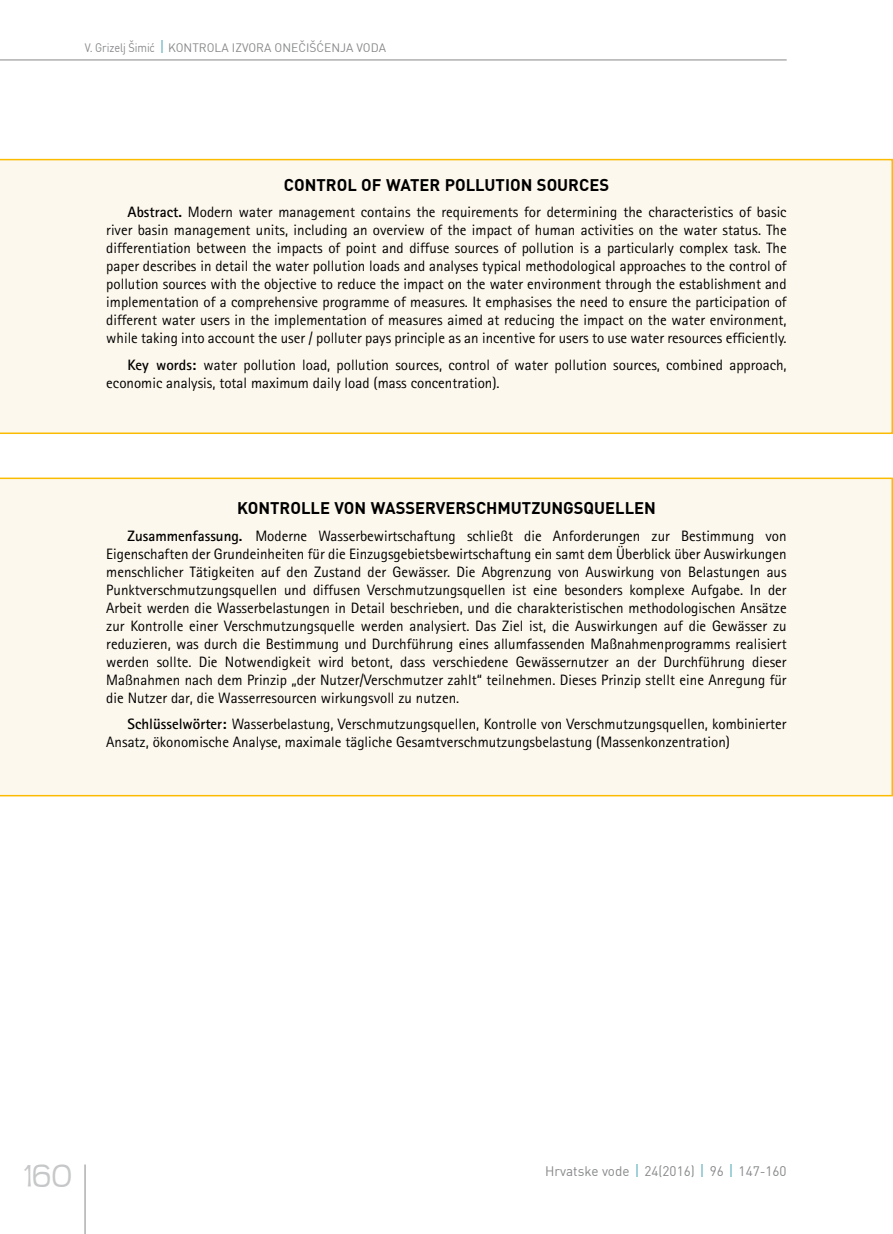
<style>
.page{position:relative;width:893px;height:1234px;background:#fff}
.page>*{position:absolute;margin:0;border:0;box-sizing:border-box;transform-origin:0 0}
.t1{font:300 36px "Teen";color:#c6c7c8}
.t2{font:700 16.5px "DIN";color:#000}
.t3{font:15px/18px "Rotis Sans Serifklemy";color:#000;text-align:justify}
.t4{font:13.5px "DIN";color:#87888a}
.t5{font:12px "DIN";color:#87888a;scale:.91 1}
.s1{font-weight:700}
</style>
<div class="page">
<hr style="left:85px;top:1164px;width:1px;height:69px;background:#87888a">
<svg style="left:636px;top:1164px;width:2px;height:12px"></svg>
<svg style="left:702px;top:1164px;width:1px;height:12px"></svg>
<svg style="left:730px;top:1164px;width:2px;height:12px"></svg>
<hr style="left:0;top:60px;width:787px;height:1px;background:#87888a">
<svg style="left:161px;top:40px;width:1px;height:13px"></svg>
<div style="left:0;top:477px;width:893px;height:319px;background:#fdf8ed"></div>
<div style="left:0;top:159px;width:893px;height:275px;background:#fdf8ed"></div>
<p class="t5" style="left:85px;top:39px;width:323px">V. GRIZELJ ŠIMIĆ KONTROLA IZVORA ONEČIŠĆENJA VODA</p>
<p class="t2" style="left:284px;top:174px;width:12px">CONTROL</p>
<p class="t2" style="left:361px;top:174px;width:51px">OF WATER</p>
<p class="t2" style="left:445px;top:174px;width:11px">POLLUTION</p>
<p class="t2" style="left:537px;top:174px;width:12px">SOUR</p>
<p class="t2" style="left:579px;top:174px;width:21px">CES</p>
<p class="t3" style="left:106px;top:203px;width:682px;text-indent:21px"><span class="s1">Abstract.</span> Modern water management contains the requirements for determining the characteristics of basic river basin management units, including an overview of the impact of human activities on the water status. The differentiation between the impacts of point and diffuse sources of pollution is a particularly complex task. The paper describes in detail the water pollution loads and analyses typical methodological approaches to the control of pollution sources with the objective to reduce the impact on the water environment through the establishment and implementation of a comprehensive programme of measures. It emphasises the need to ensure the participation of different water users in the implementation of measures aimed at reducing the impact on the water environment, while taking into account the user / polluter pays principle as an incentive for users to use water resources efficiently.</p>
<p class="t3" style="left:106px;top:355px;width:682px;text-indent:21px"><span class="s1">Key words:</span> water pollution load, pollution sources, control of water pollution sources, combined approach, economic analysis, total maximum daily load (mass concentration).</p>
<p class="t2" style="left:237px;top:497px;width:22px">KONTROLLE</p>
<p class="t2" style="left:334px;top:497px;width:12px">VON</p>
<p class="t2" style="left:371px;top:497px;width:12px">WASSERVERS</p>
<p class="t2" style="left:476px;top:497px;width:22px">CHMUTZUN</p>
<p class="t2" style="left:563px;top:497px;width:42px">GSQUELLEN</p>
<p class="t3" style="left:106px;top:526px;width:682px;text-indent:21px"><span class="s1">Zusammenfassung.</span> Moderne Wasserbewirtschaftung schließt die Anforderungen zur Bestimmung von Eigenschaften der Grundeinheiten für die Einzugsgebietsbewirtschaftung ein samt dem Überblick über Auswirkungen menschlicher Tätigkeiten auf den Zustand der Gewässer. Die Abgrenzung von Auswirkung von Belastungen aus Punktverschmutzungsquellen und diffusen Verschmutzungsquellen ist eine besonders komplexe Aufgabe. In der Arbeit werden die Wasserbelastungen in Detail beschrieben, und die charakteristischen methodologischen Ansätze zur Kontrolle einer Verschmutzungsquelle werden analysiert. Das Ziel ist, die Auswirkungen auf die Gewässer zu reduzieren, was durch die Bestimmung und Durchführung eines allumfassenden Maßnahmenprogramms realisiert werden sollte. Die Notwendigkeit wird betont, dass verschiedene Gewässernutzer an der Durchführung dieser Maßnahmen nach dem Prinzip „der Nutzer/Verschmutzer zahlt“ teilnehmen. Dieses Prinzip stellt eine Anregung für die Nutzer dar, die Wasserresourcen wirkungsvoll zu nutzen.</p>
<p class="t3" style="left:106px;top:715px;width:682px;text-indent:21px"><span class="s1">Schlüsselwörter:</span> Wasserbelastung, Verschmutzungsquellen, Kontrolle von Verschmutzungsquellen, kombinierter<br>Ansatz, ökonomische Analyse, maximale tägliche Gesamtverschmutzungsbelastung (Massenkonzentration)</p>
<h1 class="t1" style="left:23px;top:1156px;width:50px">160</h1>
<p class="t4" style="left:545px;top:1161px;width:243px">HRVATSKE VODE 24(2016) 96 147-160</p>
</div>
